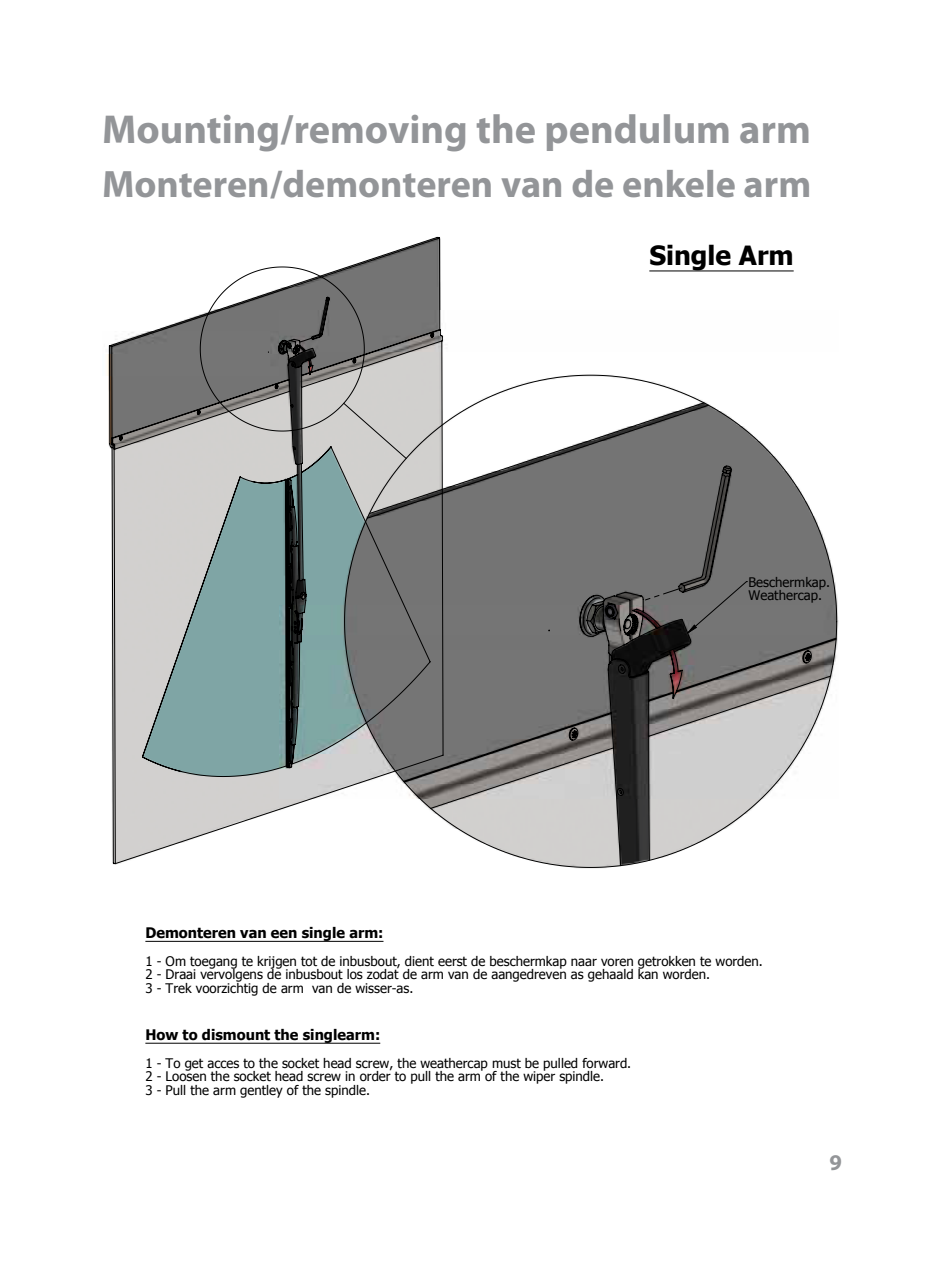
<style>
.page{position:relative;width:944px;height:1276px;background:#fff}
.page>*{position:absolute;margin:0;border:0;box-sizing:border-box;transform-origin:0 0}
.t1{font:700 40.5px "Myriad Pro";color:#939598}
.t2{font:700 38.25px "Myriad Pro";color:#939598}
.t3{font:700 26.32px "Tahoma";color:#000}
.t4{font:700 22.5px "Myriad Pro";color:#939598}
.t5{font:700 14.62px "Tahoma";color:#000}
.t6{font:13.28px/13.3px "Tahoma";color:#000}
</style>
<div class="page">
<hr style="left:145px;top:941px;width:238px;height:1px;background:#000">
<hr style="left:145px;top:1043px;width:235px;height:1px;background:#000">
<hr style="left:649px;top:270px;width:145px;height:1px;background:#000">
<svg style="left:108px;top:236px;width:336px;height:629px"></svg>
<svg style="left:200px;top:267px;width:206px;height:192px;background:#91908f"></svg>
<svg style="left:344px;top:375px;width:361px;height:492px"></svg>
<svg style="left:366px;top:402px;width:471px;height:464px"></svg>
<svg style="left:643px;top:581px;width:104px;height:52px;background:#666565"></svg>
<h1 class="t1" style="left:102px;top:103px;width:710px">Mounting/removing the pendulum arm</h1>
<h2 class="t2" style="left:102px;top:159px;width:711px">Monteren/demonteren van de enkele arm</h2>
<h3 class="t3" style="left:649px;top:237px;width:146px">Single Arm</h3>
<p class="t6" style="left:748px;top:574px;width:83px">Beschermkap.<br>Weathercap.</p>
<p class="t5" style="left:145px;top:922px;width:240px">Demonteren van een single arm:</p>
<p class="t6" style="left:145px;top:954px;width:619px">1 - Om toegang te krijgen tot de inbusbout, dient eerst de beschermkap naar voren getrokken te worden.<br>2 - Draai vervolgens de inbusbout los zodat de arm van de aangedreven as gehaald kan worden.<br>3 - Trek voorzichtig de arm van de wisser-as.</p>
<p class="t5" style="left:145px;top:1024px;width:236px">How to dismount the singlearm:</p>
<p class="t6" style="left:145px;top:1056px;width:487px">1 - To get acces to the socket head screw, the weathercap must be pulled forward.<br>2 - Loosen the socket head screw in order to pull the arm of the wiper spindle.<br>3 - Pull the arm gentley of the spindle.</p>
<h3 class="t4" style="left:829px;top:1147px;width:14px">9</h3>
</div>
